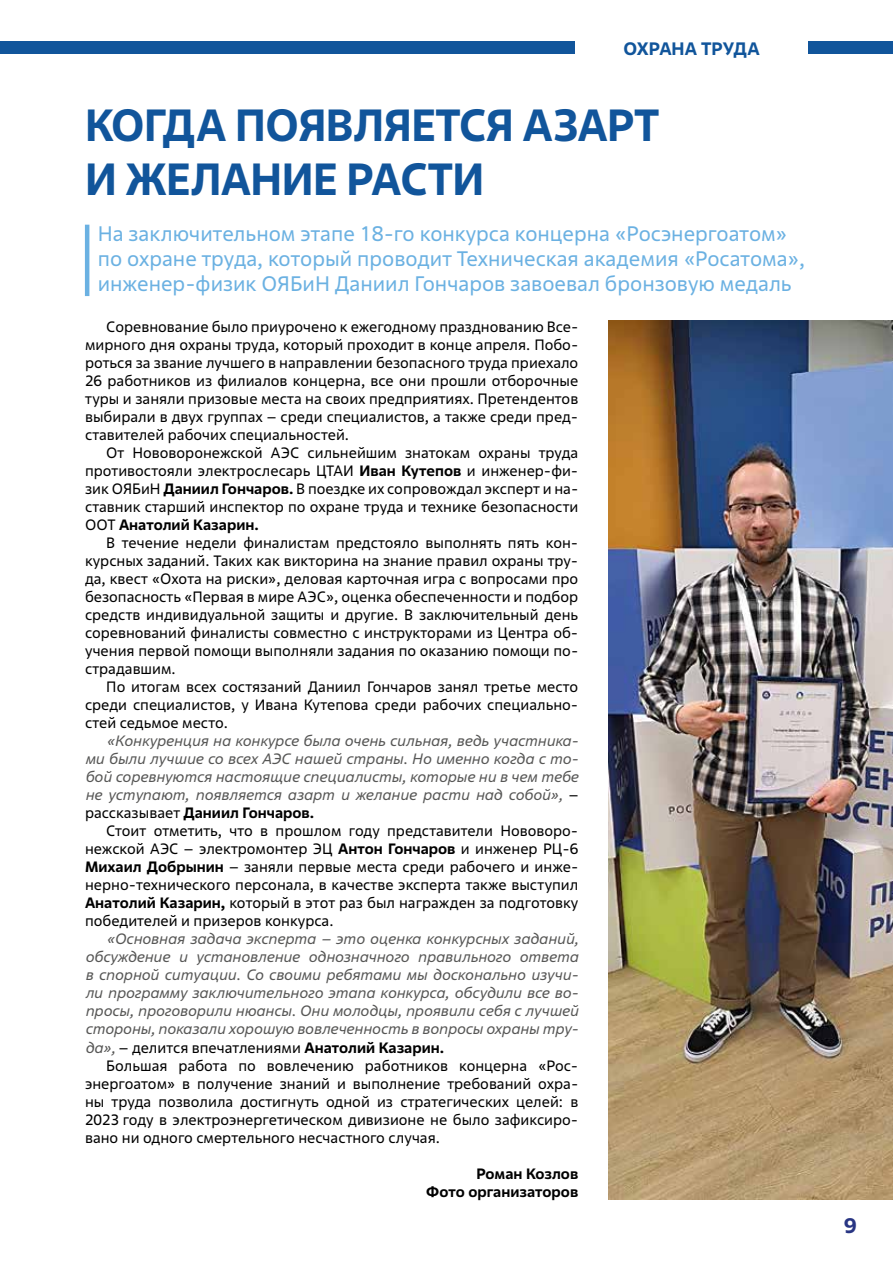
<style>
.page{position:relative;width:893px;height:1263px;background:#fff}
.page>*{position:absolute;margin:0;border:0;box-sizing:border-box;transform-origin:0 0}
.t1{font:700 45px/54px "Rosatom";letter-spacing:-.01em;color:#11559b}
.t2{font:21px/25.2px "Rosatom";color:#6bb1e2}
.t3{font:700 21px "Rosatom";color:#283583}
.t4{font:700 18px "Rosatom";color:#11559b}
.t5{font:15px/18px "Rosatom";color:#000;text-align:justify}
.t6{font:italic 15px/18px "Rosatom";color:#575756;text-align:justify}
.t7{font:700 15px/18px "Rosatom";color:#000;text-align:right}
.s1{font-weight:700}
.s2{font-style:normal;color:#000}
.s3{font-weight:700;font-style:normal;color:#000}
</style>
<div class="page">
<div style="left:808px;top:41px;width:85px;height:13px;background:#11559b"></div>
<div style="left:0;top:41px;width:574px;height:13px;background:#11559b"></div>
<hr style="left:85px;top:225px;width:4px;height:71px;background:#6bb1e2">
<img style="left:609px;top:321px;width:284px;height:878px">
<p class="t4" style="left:624px;top:37px;width:138px">ОХРАНА ТРУДА</p>
<h1 class="t1" style="left:85px;top:98px;width:576px">КОГДА ПОЯВЛЯЕТСЯ АЗАРТ<br>И ЖЕЛАНИЕ РАСТИ</h1>
<h2 class="t2" style="left:98px;top:221px;width:709px">На заключительном этапе 18-го конкурса концерна «Росэнергоатом» по охране труда, который проводит Техническая академия «Росатома», инженер-физик ОЯБиН Даниил Гончаров завоевал бронзовую медаль</h2>
<p class="t5" style="left:85px;top:318px;width:495px;text-indent:21px">Соревнование было приурочено к ежегодному празднованию Все&shy;мирного дня охраны труда, который проходит в конце апреля. Побо&shy;роться за звание лучшего в направлении безопасного труда приехало 26 работников из филиалов концерна, все они прошли отборочные туры и заняли призовые места на своих предприятиях. Претендентов выбирали в двух группах – среди специалистов, а также среди пред&shy;ставителей рабочих специальностей.</p>
<p class="t5" style="left:85px;top:444px;width:495px;text-indent:21px">От Нововоронежской АЭС сильнейшим знатокам охраны труда противостояли электрослесарь ЦТАИ <span class="s1">Иван Кутепов</span> и инженер-фи&shy;зик ОЯБиН <span class="s1">Даниил Гончаров.</span> В поездке их сопровождал эксперт и на&shy;ставник старший инспектор по охране труда и технике безопасности ООТ <span class="s1">Анатолий Казарин.</span></p>
<p class="t5" style="left:85px;top:534px;width:495px;text-indent:21px">В течение недели финалистам предстояло выполнять пять кон&shy;курсных заданий. Таких как викторина на знание правил охраны тру&shy;да, квест «Охота на риски», деловая карточная игра с вопросами про безопасность «Первая в мире АЭС», оценка обеспеченности и подбор средств индивидуальной защиты и другие. В заключительный день соревнований финалисты совместно с инструкторами из Центра об&shy;учения первой помощи выполняли задания по оказанию помощи по&shy;страдавшим.</p>
<p class="t5" style="left:85px;top:678px;width:495px;text-indent:21px">По итогам всех состязаний Даниил Гончаров занял третье место среди специалистов, у Ивана Кутепова среди рабочих специально&shy;стей седьмое место.</p>
<p class="t6" style="left:85px;top:732px;width:495px;text-indent:21px">«Конкуренция на конкурсе была очень сильная, ведь участника&shy;ми были лучшие со всех АЭС нашей страны. Но именно когда с то&shy;бой соревнуются настоящие специалисты, которые ни в чем тебе не уступают, появляется азарт и желание расти над собой», <span class="s2">– рассказывает</span> <span class="s3">Даниил Гончаров.</span></p>
<p class="t5" style="left:85px;top:822px;width:495px;text-indent:21px">Стоит отметить, что в прошлом году представители Нововоро&shy;нежской АЭС – электромонтер ЭЦ <span class="s1">Антон Гончаров</span> и инженер РЦ-6<br><span class="s1">Михаил Добрынин</span> – заняли первые места среди рабочего и инже&shy;нерно-технического персонала, в качестве эксперта также выступил <span class="s1">Анатолий Казарин,</span> который в этот раз был награжден за подготовку победителей и призеров конкурса.</p>
<p class="t6" style="left:85px;top:930px;width:495px;text-indent:21px">«Основная задача эксперта – это оценка конкурсных заданий, обсуждение и установление однозначного правильного ответа в спорной ситуации. Со своими ребятами мы досконально изучи&shy;ли программу заключительного этапа конкурса, обсудили все во&shy;просы, проговорили нюансы. Они молодцы, проявили себя с лучшей стороны, показали хорошую вовлеченность в вопросы охраны тру&shy;да», <span class="s2">– делится впечатлениями</span> <span class="s3">Анатолий Казарин.</span></p>
<p class="t5" style="left:85px;top:1056px;width:495px;text-align:left;text-indent:21px">Большая работа по вовлечению работников концерна «Рос&shy;энергоатом» в получение знаний и выполнение требований охра&shy;ны труда позволила достигнуть одной из стратегических целей: в 2023 году в электроэнергетическом дивизионе не было зафиксиро&shy;вано ни одного смертельного несчастного случая.</p>
<p class="t7" style="left:426px;top:1164px;width:154px">Роман Козлов<br>Фото организаторов</p>
<h2 class="t3" style="left:844px;top:1212px;width:14px">9</h2>
</div>
